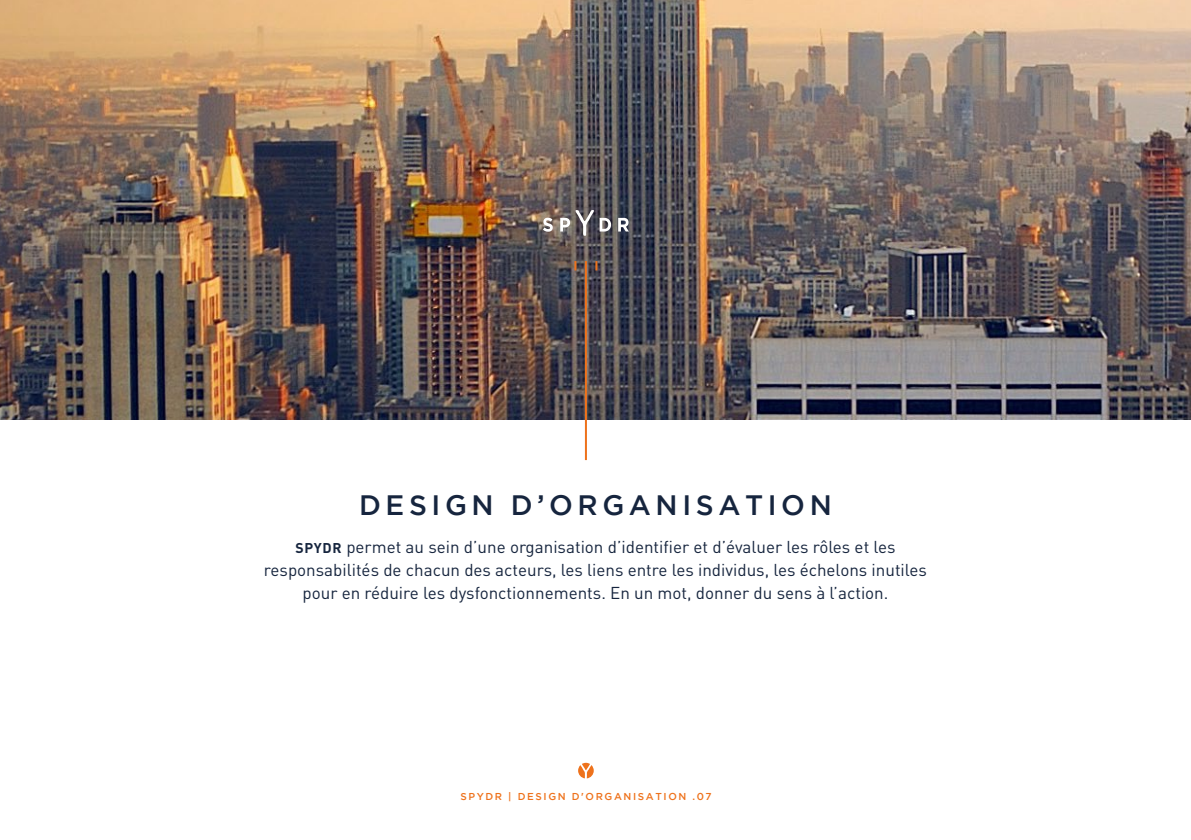
<style>
.page{position:relative;width:1191px;height:840px;background:#fff}
.page>*{position:absolute;margin:0;border:0;box-sizing:border-box;transform-origin:0 0}
.t1{font:500 28px "Gotham";letter-spacing:.165em;color:#16253e}
.t2{font:17px/23px "DIN Pro";color:#16253e;text-align:center}
.t3{font:500 10px "Gotham";letter-spacing:.165em;color:#ee721c}
.s1{font-weight:700;font-size:14px}
</style>
<div class="page">
<img style="left:0;top:0;width:1191px;height:420px">
<svg style="left:543px;top:217px;width:10px;height:14px"></svg>
<svg style="left:618px;top:218px;width:11px;height:13px"></svg>
<svg style="left:560px;top:210px;width:51px;height:26px"></svg>
<svg style="left:574px;top:261px;width:2px;height:9px"></svg>
<svg style="left:595px;top:261px;width:2px;height:9px"></svg>
<hr style="left:585px;top:261px;width:2px;height:199px;background:#ee721c">
<svg style="left:578px;top:762px;width:16px;height:16px"></svg>
<h1 class="t1" style="left:359px;top:488px;width:474px">DESIGN D’ORGANISATION</h1>
<p class="t2" style="left:264px;top:534px;width:664px"><span class="s1">SPYDR</span> permet au sein d’une organisation d’identifier et d’évaluer les rôles et les responsabilités de chacun des acteurs, les liens entre les individus, les échelons inutiles pour en réduire les dysfonctionnements. En un mot, donner du sens à l’action.</p>
<p class="t3" style="left:460px;top:790px;width:253px">SPYDR | DESIGN D'ORGANISATION .07</p>
</div>
